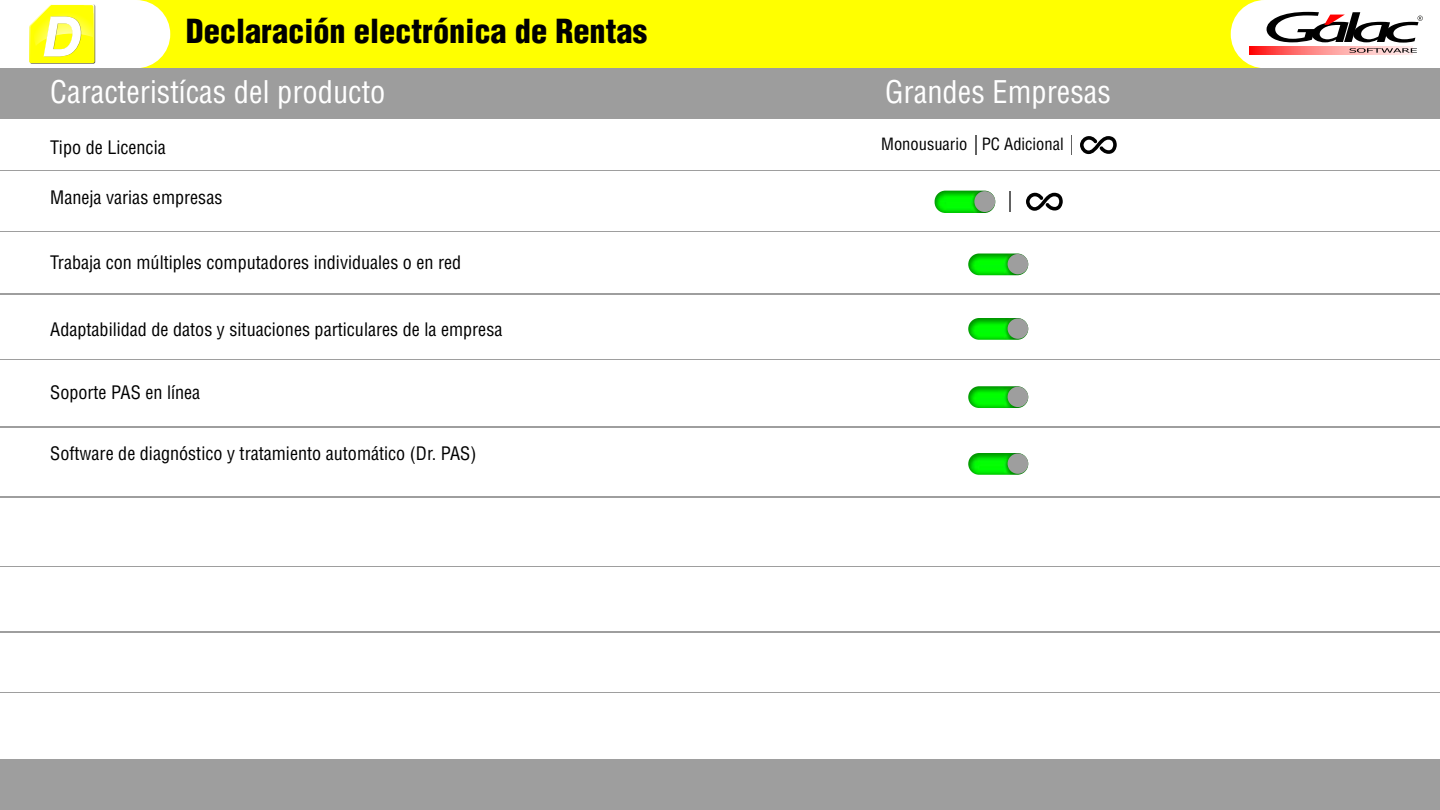
<style>
.page{position:relative;width:1440px;height:810px;background:#fff}
.page>*{position:absolute;margin:0;border:0;box-sizing:border-box;transform-origin:0 0}
.t1{font:900 condensed 32.4px "Helvetica LT Std";color:#000}
.t2{font:condensed 30.53px "Helvetica LT Std";color:#fff}
.t3{font:condensed 18.15px "Helvetica LT Std";color:#000}
.t4{font:condensed 16.5px "Helvetica LT Std";color:#000}
</style>
<div class="page">
<div style="left:0;top:0;width:1440px;height:68px;background:#ff0"></div>
<svg style="left:1010px;top:192px;width:1px;height:20px"></svg>
<img style="left:935px;top:191px;width:60px;height:22px">
<img style="left:974px;top:191px;width:21px;height:21px;border-radius:10px">
<svg style="left:1231px;top:0;width:209px;height:68px;background:#dcd0c7"></svg>
<div style="left:0;top:68px;width:1440px;height:51px;background:#9d9d9d"></div>
<img style="left:968px;top:318px;width:60px;height:22px">
<img style="left:1008px;top:318px;width:20px;height:21px;border-radius:10px">
<img style="left:968px;top:254px;width:60px;height:21px">
<img style="left:1008px;top:254px;width:20px;height:20px;border-radius:10px">
<img style="left:968px;top:386px;width:60px;height:22px">
<img style="left:1008px;top:387px;width:20px;height:20px;border-radius:10px">
<img style="left:968px;top:453px;width:60px;height:22px">
<img style="left:1008px;top:453px;width:20px;height:21px;border-radius:10px">
<img style="left:1026px;top:193px;width:37px;height:18px">
<svg style="left:0;top:0;width:170px;height:68px"></svg>
<svg style="left:976px;top:135px;width:1px;height:20px"></svg>
<svg style="left:1071px;top:135px;width:1px;height:20px"></svg>
<img style="left:1080px;top:136px;width:37px;height:18px">
<h1 class="t1" style="left:186px;top:11px;width:463px">Declaración electrónica de Rentas</h1>
<h2 class="t2" style="left:50px;top:73px;width:337px">Caracteristícas del producto</h2>
<h2 class="t2" style="left:885px;top:73px;width:228px">Grandes Empresas</h2>
<p class="t3" style="left:50px;top:136px;width:117px">Tipo de Licencia</p>
<p class="t3" style="left:50px;top:186px;width:174px">Maneja varias empresas</p>
<p class="t4" style="left:881px;top:134px;width:184px">Monousuario PC Adicional</p>
<p class="t3" style="left:50px;top:251px;width:413px">Trabaja con múltiples computadores individuales o en red</p>
<p class="t3" style="left:50px;top:318px;width:454px">Adaptabilidad de datos y situaciones particulares de la empresa</p>
<p class="t3" style="left:50px;top:381px;width:151px">Soporte PAS en línea</p>
<p class="t3" style="left:50px;top:442px;width:428px">Software de diagnóstico y tratamiento automático (Dr. PAS)</p>
</div>
